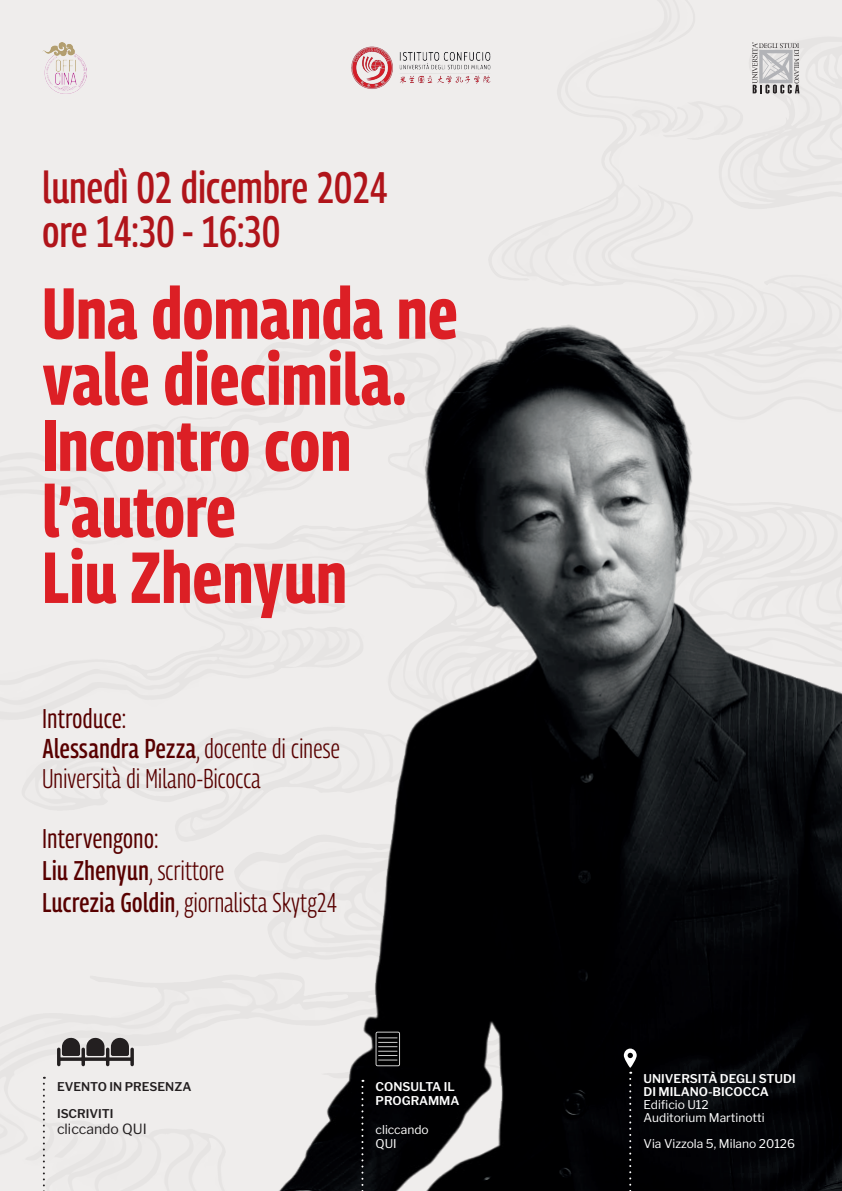
<style>
.page{position:relative;width:842px;height:1191px;background:#efedec}
.page>*{position:absolute;margin:0;border:0;box-sizing:border-box;transform-origin:0 0}
.t1{font:700 72px/66px "Georama Condensed";letter-spacing:.01em;color:#dc1f25}
.t2{font:500 44px/44px "Georama Condensed";letter-spacing:.01em;color:#b0141a}
.t3{font:300 27px/30px "Georama Condensed";letter-spacing:.01em;color:#580000}
.t4{font:14px "Libre Franklin";color:#231f20}
.t5{font:12px/13px "Libre Franklin";color:#fff}
.t6{font:600 12px/13px "Libre Franklin";color:#fff}
.t7{font:600 12px "Libre Franklin";color:#231f20}
.s1{font-weight:400}
.s2{font-weight:500}
</style>
<div class="page">
<svg style="left:752px;top:43px;width:47px;height:51px"></svg>
<img style="left:43px;top:43px;width:44px;height:51px">
<img style="left:352px;top:47px;width:138px;height:42px">
<img style="left:153px;top:228px;width:689px;height:963px">
<svg style="left:624px;top:1048px;width:13px;height:143px"></svg>
<svg style="left:43px;top:1076px;width:2px;height:115px"></svg>
<svg style="left:57px;top:1036px;width:77px;height:30px"></svg>
<svg style="left:361px;top:1079px;width:2px;height:112px"></svg>
<svg style="left:376px;top:1031px;width:24px;height:35px"></svg>
<h2 class="t2" style="left:43px;top:164px;width:347px">lunedì 02 dicembre 2024 ore 14:30 - 16:30</h2>
<h1 class="t1" style="left:43px;top:275px;width:416px">Una domanda ne vale diecimila.<br>Incontro con l’autore<br>Liu Zhenyun</h1>
<p class="t3" style="left:43px;top:703px;width:299px"><span class="s1">Introduce:<br></span><span class="s2">Alessandra Pezza</span>, docente di cinese<br>Università di Milano-Bicocca</p>
<p class="t3" style="left:43px;top:822px;width:296px;line-height:32px"><span class="s1">Intervengono:<br></span><span class="s2">Liu Zhenyun</span>, scrittore<br><span class="s2">Lucrezia Goldin</span>, giornalista Skytg24</p>
<p class="t7" style="left:57px;top:1077px;width:136px">EVENTO IN PRESENZA</p>
<p class="t7" style="left:57px;top:1104px;width:58px">ISCRIVITI</p>
<p class="t4" style="left:57px;top:1117px;width:91px">cliccando QUI</p>
<p class="t6" style="left:376px;top:1079px;width:85px;line-height:13.7px">CONSULTA IL<br>PROGRAMMA</p>
<p class="t5" style="left:376px;top:1121px;width:55px;line-height:14px">cliccando<br>QUI</p>
<p class="t6" style="left:643px;top:1071px;width:154px">UNIVERSITÀ DEGLI STUDI<br>DI MILANO-BICOCCA</p>
<p class="t5" style="left:643px;top:1097px;width:123px">Edificio U12<br>Auditorium Martinotti</p>
<p class="t5" style="left:643px;top:1136px;width:153px">Via Vizzola 5, Milano 20126</p>
</div>
